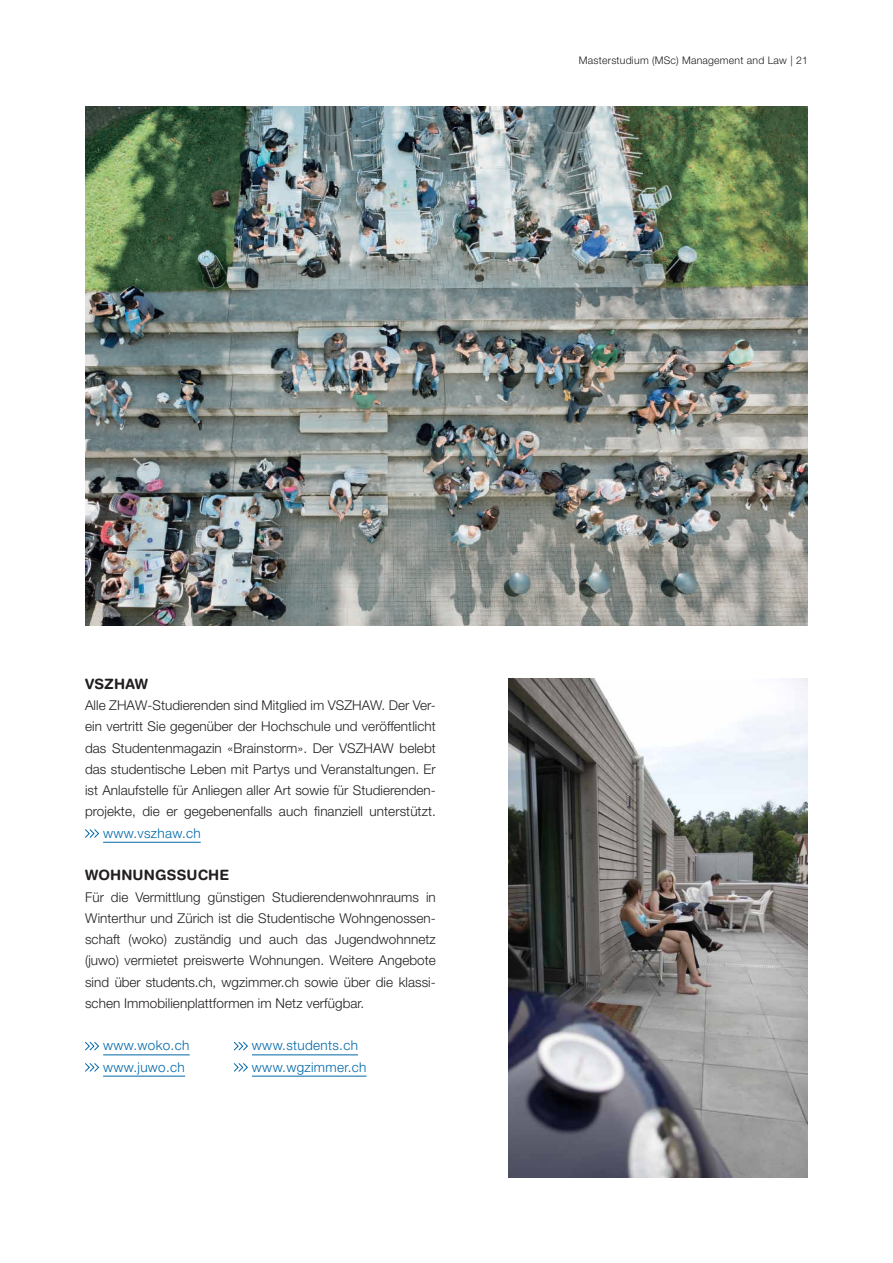
<style>
.page{position:relative;width:893px;height:1263px;background:#fff}
.page>*{position:absolute;margin:0;border:0;box-sizing:border-box;transform-origin:0 0}
.t1{font:700 14.25px "Helvetica Rounded LT Std";letter-spacing:.01em;color:#231f20}
.t2{font:300 13.5px/21.3px "Helvetica Neue LT Pro";letter-spacing:.005em;color:#231f20;text-align:justify}
.t3{font:300 13.5px "Helvetica Neue LT Pro";letter-spacing:.025em;color:#0068a9}
.t4{font:300 10.5px "Helvetica Neue LT Pro";letter-spacing:.02em;color:#231f20}
</style>
<div class="page">
<img style="left:508px;top:678px;width:300px;height:500px">
<img style="left:85px;top:106px;width:723px;height:520px">
<hr style="left:103px;top:842px;width:98px;height:1px;background:#0068a9">
<hr style="left:103px;top:1054px;width:87px;height:1px;background:#0068a9">
<hr style="left:252px;top:1054px;width:106px;height:1px;background:#0068a9">
<hr style="left:103px;top:1076px;width:82px;height:1px;background:#0068a9">
<hr style="left:252px;top:1076px;width:114px;height:1px;background:#0068a9">
<svg style="left:85px;top:829px;width:14px;height:9px"></svg>
<svg style="left:85px;top:1041px;width:14px;height:10px"></svg>
<svg style="left:233px;top:1041px;width:15px;height:10px"></svg>
<svg style="left:85px;top:1063px;width:14px;height:9px"></svg>
<svg style="left:233px;top:1063px;width:15px;height:9px"></svg>
<p class="t4" style="left:579px;top:54px;width:230px">Masterstudium (MSc) Management and Law | 21</p>
<p class="t1" style="left:85px;top:675px;width:64px">VSZHAW</p>
<p class="t2" style="left:85px;top:694px;width:352px">Alle ZHAW-Studierenden sind Mitglied im VSZHAW. Der Ver&shy;ein vertritt Sie gegenüber der Hochschule und veröffentlicht das Studentenmagazin «Brainstorm». Der VSZHAW belebt das studentische Leben mit Partys und Veranstaltungen. Er ist Anlaufstelle für Anliegen aller Art sowie für Studierenden&shy;projekte, die er gegebenenfalls auch finanziell unterstützt.</p>
<p class="t3" style="left:103px;top:825px;width:99px">www.vszhaw.ch</p>
<p class="t1" style="left:85px;top:866px;width:146px">WOHNUNGSSUCHE</p>
<p class="t2" style="left:85px;top:886px;width:352px">Für die Vermittlung günstigen Studierendenwohnraums in Winterthur und Zürich ist die Studentische Wohngenossen&shy;schaft (woko) zuständig und auch das Jugendwohnnetz (juwo) vermietet preiswerte Wohnungen. Weitere Angebote sind über students.ch, wgzimmer.ch sowie über die klassi&shy;schen Immobilienplattformen im Netz verfügbar.</p>
<p class="t3" style="left:103px;top:1037px;width:88px">www.woko.ch</p>
<p class="t3" style="left:252px;top:1037px;width:107px">www.students.ch</p>
<p class="t3" style="left:103px;top:1058px;width:83px">www.juwo.ch</p>
<p class="t3" style="left:252px;top:1058px;width:116px">www.wgzimmer.ch</p>
</div>
